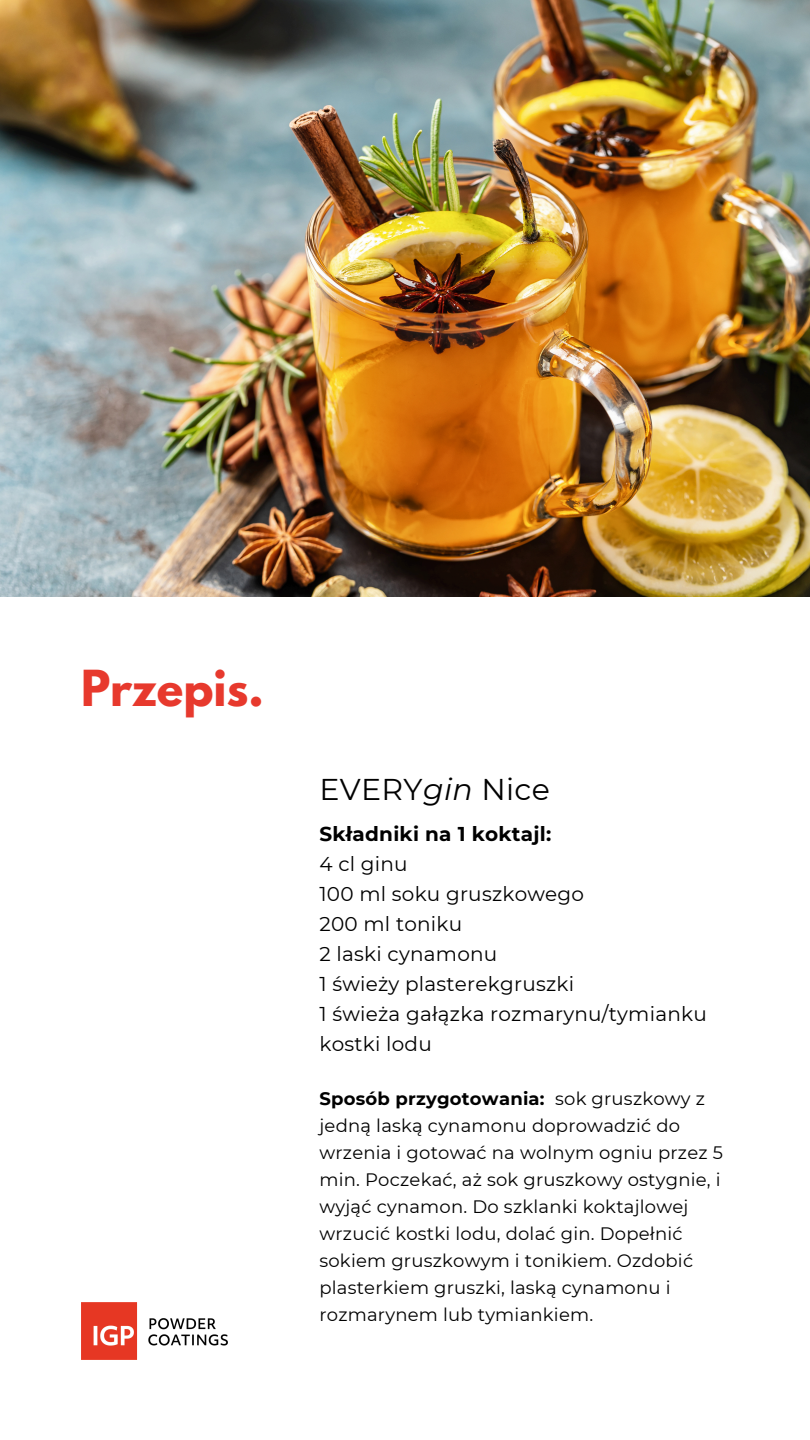
<style>
.page{position:relative;width:810px;height:1440px;background:#fff}
.page>*{position:absolute;margin:0;border:0;box-sizing:border-box;transform-origin:0 0}
.t1{font:700 44px "League Spartan";color:#e7392d}
.t2{font:30px "Montserrat";letter-spacing:.01em;color:#000}
.t3{font:20px/30px "Montserrat";letter-spacing:.01em;color:#000}
.t4{font:18px/27px "Montserrat";letter-spacing:.01em;color:#000}
.s1{font-style:italic}
.s2{font-weight:700}
</style>
<div class="page">
<img style="left:0;top:0;width:810px;height:597px">
<img style="left:81px;top:1303px;width:146px;height:56px">
<h3 class="t1" style="left:81px;top:666px;width:184px">Przepis.</h3>
<p class="t2" style="left:319px;top:771px;width:232px">EVERY<span class="s1">gin</span> Nice</p>
<p class="t3" style="left:319px;top:819px;width:389px"><span class="s2">Składniki na 1 koktajl:<br></span>4 cl ginu<br>100 ml soku gruszkowego<br>200 ml toniku<br>2 laski cynamonu<br>1 świeży plasterekgruszki<br>1 świeża gałązka rozmarynu/tymianku kostki lodu</p>
<p class="t4" style="left:319px;top:1085px;width:405px"><span class="s2">Sposób przygotowania:</span> sok gruszkowy z jedną laską cynamonu doprowadzić do wrzenia i gotować na wolnym ogniu przez 5 min. Poczekać, aż sok gruszkowy ostygnie, i wyjąć cynamon. Do szklanki koktajlowej wrzucić kostki lodu, dolać gin. Dopełnić sokiem gruszkowym i tonikiem. Ozdobić plasterkiem gruszki, laską cynamonu i rozmarynem lub tymiankiem.</p>
</div>
